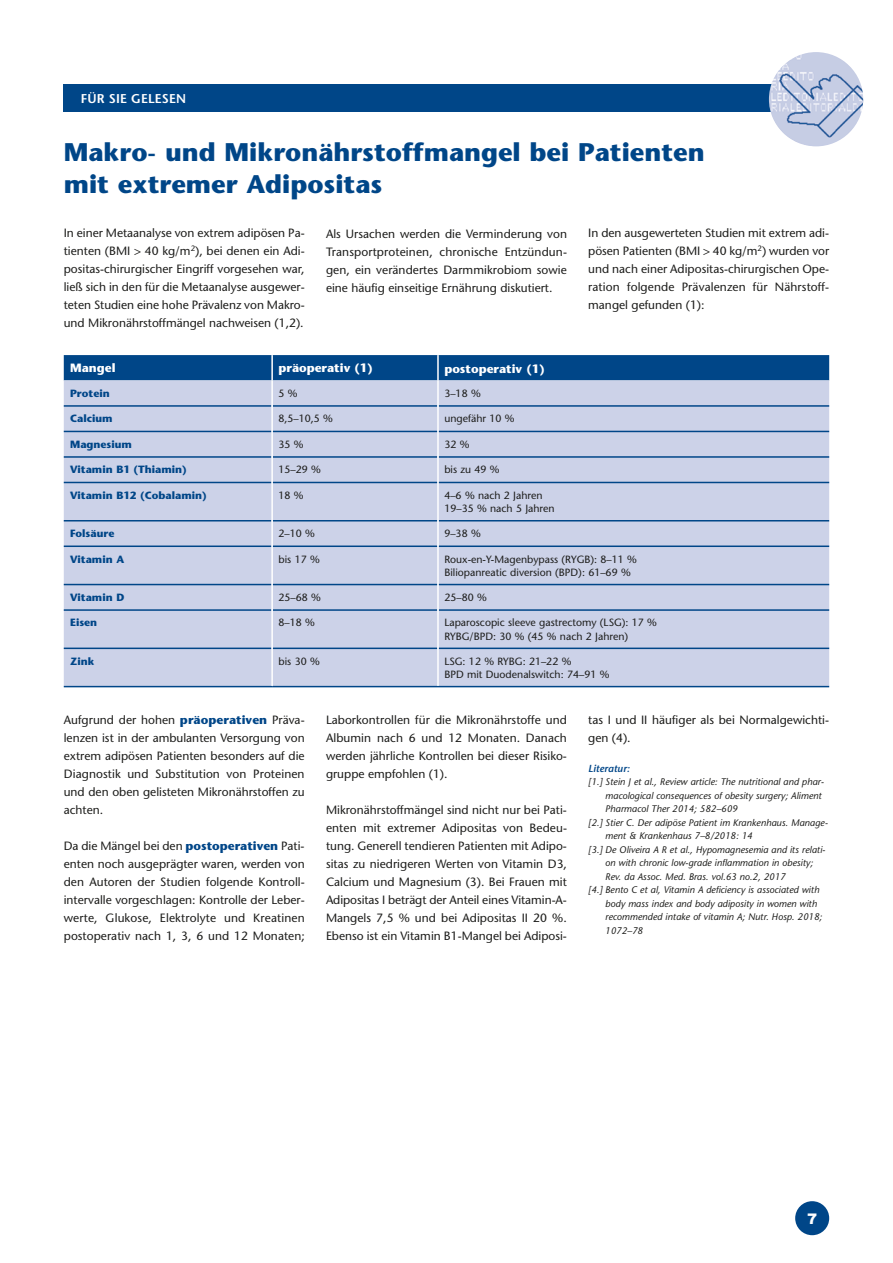
<style>
.page{position:relative;width:893px;height:1263px;background:#fff}
.page>*{position:absolute;margin:0;border:0;box-sizing:border-box;transform-origin:0 0}
.t1{font:700 25.5px/31.5px "Stone Sans";color:#004688}
.t2{font:900 15px "Interstate";color:#fff}
.t3{font:600 12.75px "Stone Sans";letter-spacing:.01em;color:#fff}
.t4{font:12px/18px "Stone Sans";color:#1d1d1b;text-align:justify}
.t5{font:700 12px "Stone Sans";color:#fff}
.t6{font:10.5px/13.5px "Stone Sans";color:#1d1d1b}
.t7{font:700 10.5px "Stone Sans";color:#004688}
.t8{font:italic 600 10.2px "Stone Sans";color:#004688}
.t9{font:italic 9.6px "Stone Sans";color:#1d1d1b}
.s1{font-weight:700;color:#004688}
</style>
<div class="page">
<div style="left:795px;top:1201px;width:34px;height:34px;background:#004688;border-radius:50%"></div>
<div style="left:64px;top:355px;width:765px;height:25px;background:#004688"></div>
<div style="left:64px;top:380px;width:765px;height:306px;background:#ccd2e8"></div>
<hr style="left:64px;top:431px;width:207px;height:1px;background:#004688">
<hr style="left:273px;top:431px;width:164px;height:1px;background:#004688">
<hr style="left:439px;top:431px;width:390px;height:1px;background:#004688">
<hr style="left:64px;top:456px;width:207px;height:2px;background:#004688">
<hr style="left:273px;top:456px;width:164px;height:2px;background:#004688">
<hr style="left:439px;top:456px;width:390px;height:2px;background:#004688">
<hr style="left:64px;top:482px;width:207px;height:1px;background:#004688">
<hr style="left:273px;top:482px;width:164px;height:1px;background:#004688">
<hr style="left:439px;top:482px;width:390px;height:1px;background:#004688">
<hr style="left:64px;top:520px;width:207px;height:1px;background:#004688">
<hr style="left:273px;top:520px;width:164px;height:1px;background:#004688">
<hr style="left:439px;top:520px;width:390px;height:1px;background:#004688">
<hr style="left:64px;top:545px;width:207px;height:2px;background:#004688">
<hr style="left:273px;top:545px;width:164px;height:2px;background:#004688">
<hr style="left:439px;top:545px;width:390px;height:2px;background:#004688">
<hr style="left:64px;top:584px;width:207px;height:1px;background:#004688">
<hr style="left:273px;top:584px;width:164px;height:1px;background:#004688">
<hr style="left:439px;top:584px;width:390px;height:1px;background:#004688">
<hr style="left:64px;top:609px;width:207px;height:2px;background:#004688">
<hr style="left:273px;top:609px;width:164px;height:2px;background:#004688">
<hr style="left:439px;top:609px;width:390px;height:2px;background:#004688">
<hr style="left:64px;top:648px;width:207px;height:1px;background:#004688">
<hr style="left:273px;top:648px;width:164px;height:1px;background:#004688">
<hr style="left:439px;top:648px;width:390px;height:1px;background:#004688">
<hr style="left:64px;top:686px;width:208px;height:1px;background:#004688">
<hr style="left:272px;top:686px;width:166px;height:1px;background:#004688">
<hr style="left:438px;top:686px;width:391px;height:1px;background:#004688">
<hr style="left:64px;top:405px;width:207px;height:2px;background:#004688">
<hr style="left:273px;top:405px;width:164px;height:2px;background:#004688">
<hr style="left:439px;top:405px;width:390px;height:2px;background:#004688">
<hr style="left:437px;top:355px;width:2px;height:25px;background:#fff">
<hr style="left:437px;top:380px;width:2px;height:26px;background:#fff">
<hr style="left:437px;top:406px;width:2px;height:25px;background:#fff">
<hr style="left:437px;top:431px;width:2px;height:26px;background:#fff">
<hr style="left:437px;top:457px;width:2px;height:25px;background:#fff">
<hr style="left:437px;top:482px;width:2px;height:39px;background:#fff">
<hr style="left:437px;top:521px;width:2px;height:25px;background:#fff">
<hr style="left:437px;top:546px;width:2px;height:38px;background:#fff">
<hr style="left:437px;top:584px;width:2px;height:26px;background:#fff">
<hr style="left:437px;top:610px;width:2px;height:38px;background:#fff">
<hr style="left:437px;top:648px;width:2px;height:38px;background:#fff">
<hr style="left:271px;top:355px;width:2px;height:25px;background:#fff">
<hr style="left:271px;top:380px;width:2px;height:26px;background:#fff">
<hr style="left:271px;top:406px;width:2px;height:25px;background:#fff">
<hr style="left:271px;top:431px;width:2px;height:26px;background:#fff">
<hr style="left:271px;top:457px;width:2px;height:25px;background:#fff">
<hr style="left:271px;top:482px;width:2px;height:39px;background:#fff">
<hr style="left:271px;top:521px;width:2px;height:25px;background:#fff">
<hr style="left:271px;top:546px;width:2px;height:38px;background:#fff">
<hr style="left:271px;top:584px;width:2px;height:26px;background:#fff">
<hr style="left:271px;top:610px;width:2px;height:38px;background:#fff">
<hr style="left:271px;top:648px;width:2px;height:38px;background:#fff">
<div style="left:64px;top:85px;width:765px;height:27px;background:#004688"></div>
<img style="left:769px;top:52px;width:94px;height:94px;border-radius:47px">
<p class="t3" style="left:81px;top:91px;width:107px">FÜR SIE GELESEN</p>
<h1 class="t1" style="left:64px;top:137px;width:642px">Makro- und Mikronährstoffmangel bei Patienten mit extremer Adipositas</h1>
<p class="t4" style="left:326px;top:224px;width:243px">Als Ursachen werden die Verminderung von Transportproteinen, chronische Entzündun&shy;gen, ein verändertes Darmmikrobiom sowie eine häufig einseitige Ernährung diskutiert.</p>
<p class="t4" style="left:588px;top:224px;width:243px">In den ausgewerteten Studien mit extrem adi&shy;pösen Patienten (BMI &gt; 40 kg/m<sup>2</sup>) wurden vor und nach einer Adipositas-chirurgischen Ope&shy;ration folgende Prävalenzen für Nährstoff&shy;mangel gefunden (1):</p>
<p class="t4" style="left:64px;top:224px;width:242px">In einer Metaanalyse von extrem adipösen Pa&shy;tienten (BMI &gt; 40 kg/m<sup>2</sup>), bei denen ein Adi&shy;positas-chirurgischer Eingriff vorgesehen war, ließ sich in den für die Metaanalyse ausgewer&shy;teten Studien eine hohe Prävalenz von Makro&shy;und Mikronährstoffmängel nachweisen (1,2).</p>
<p class="t5" style="left:70px;top:361px;width:47px">Mangel</p>
<p class="t5" style="left:279px;top:361px;width:96px">präoperativ (1)</p>
<p class="t5" style="left:444px;top:362px;width:102px">postoperativ (1)</p>
<p class="t7" style="left:70px;top:387px;width:41px">Protein</p>
<p class="t6" style="left:279px;top:386px;width:21px">5 %</p>
<p class="t6" style="left:444px;top:386px;width:38px">3–18 %</p>
<p class="t7" style="left:70px;top:412px;width:44px">Calcium</p>
<p class="t6" style="left:279px;top:412px;width:56px">8,5–10,5 %</p>
<p class="t6" style="left:444px;top:412px;width:72px">ungefähr 10 %</p>
<p class="t7" style="left:70px;top:438px;width:63px">Magnesium</p>
<p class="t6" style="left:279px;top:437px;width:27px">35 %</p>
<p class="t6" style="left:444px;top:437px;width:27px">32 %</p>
<p class="t7" style="left:70px;top:463px;width:118px">Vitamin B1 (Thiamin)</p>
<p class="t6" style="left:279px;top:463px;width:44px">15–29 %</p>
<p class="t6" style="left:444px;top:463px;width:57px">bis zu 49 %</p>
<p class="t7" style="left:70px;top:489px;width:138px">Vitamin B12 (Cobalamin)</p>
<p class="t6" style="left:279px;top:488px;width:27px">18 %</p>
<p class="t6" style="left:444px;top:488px;width:112px">4–6 % nach 2 Jahren<br>19–35 % nach 5 Jahren</p>
<p class="t7" style="left:70px;top:527px;width:46px">Folsäure</p>
<p class="t6" style="left:279px;top:527px;width:38px">2–10 %</p>
<p class="t6" style="left:444px;top:527px;width:38px">9–38 %</p>
<p class="t7" style="left:70px;top:553px;width:55px">Vitamin A</p>
<p class="t6" style="left:279px;top:552px;width:43px">bis 17 %</p>
<p class="t6" style="left:444px;top:552px;width:194px">Roux-en-Y-Magenbypass (RYGB): 8–11 %<br>Biliopanreatic diversion (BPD): 61–69 %</p>
<p class="t7" style="left:70px;top:591px;width:56px">Vitamin D</p>
<p class="t6" style="left:279px;top:590px;width:44px">25–68 %</p>
<p class="t6" style="left:444px;top:590px;width:44px">25–80 %</p>
<p class="t7" style="left:70px;top:616px;width:29px">Eisen</p>
<p class="t6" style="left:279px;top:616px;width:38px">8–18 %</p>
<p class="t6" style="left:444px;top:616px;width:214px">Laparoscopic sleeve gastrectomy (LSG): 17 %<br>RYBG/BPD: 30 % (45 % nach 2 Jahren)</p>
<p class="t7" style="left:70px;top:655px;width:26px">Zink</p>
<p class="t6" style="left:279px;top:654px;width:43px">bis 30 %</p>
<p class="t6" style="left:444px;top:654px;width:167px">LSG: 12 % RYBG: 21–22 %<br>BPD mit Duodenalswitch: 74–91 %</p>
<p class="t4" style="left:64px;top:710px;width:242px">Aufgrund der hohen <span class="s1">präoperativen</span> Präva&shy;lenzen ist in der ambulanten Versorgung von extrem adipösen Patienten besonders auf die Diagnostik und Substitution von Proteinen und den oben gelisteten Mikronährstoffen zu achten.</p>
<p class="t4" style="left:64px;top:836px;width:243px">Da die Mängel bei den <span class="s1">postoperativen</span> Pati&shy;enten noch ausgeprägter waren, werden von den Autoren der Studien folgende Kontroll&shy;intervalle vorgeschlagen: Kontrolle der Leber&shy;werte, Glukose, Elektrolyte und Kreatinen postoperativ nach 1, 3, 6 und 12 Monaten;</p>
<p class="t4" style="left:326px;top:710px;width:242px">Laborkontrollen für die Mikronährstoffe und Albumin nach 6 und 12 Monaten. Danach werden jährliche Kontrollen bei dieser Risiko&shy;gruppe empfohlen (1).</p>
<p class="t4" style="left:326px;top:800px;width:243px;text-align:left">Mikronährstoffmängel sind nicht nur bei Pati&shy;enten mit extremer Adipositas von Bedeu&shy;tung. Generell tendieren Patienten mit Adipo&shy;sitas zu niedrigeren Werten von Vitamin D3, Calcium und Magnesium (3). Bei Frauen mit Adipositas I beträgt der Anteil eines Vitamin-A-Mangels 7,5 % und bei Adipositas II 20 %.<br>Ebenso ist ein Vitamin B1-Mangel bei Adiposi-</p>
<p class="t4" style="left:588px;top:710px;width:242px">tas I und II häufiger als bei Normalgewichti&shy;gen (4).</p>
<p class="t8" style="left:588px;top:762px;width:43px">Literatur:</p>
<p class="t9" style="left:588px;top:776px;width:237px">[1.] Stein J et al., Review article: The nutritional and phar-</p>
<p class="t9" style="left:605px;top:790px;width:218px">macological consequences of obesity surgery; Aliment</p>
<p class="t9" style="left:605px;top:803px;width:134px">Pharmacol Ther 2014; 582–609</p>
<p class="t9" style="left:588px;top:817px;width:241px">[2.] Stier C. Der adipöse Patient im Krankenhaus. Manage-</p>
<p class="t9" style="left:605px;top:830px;width:149px">ment &amp; Krankenhaus 7–8/2018: 14</p>
<p class="t9" style="left:588px;top:844px;width:239px">[3.] De Oliveira A R et al., Hypomagnesemia and its relati-</p>
<p class="t9" style="left:605px;top:857px;width:209px">on with chronic low-grade inflammation in obesity;</p>
<p class="t9" style="left:605px;top:871px;width:182px">Rev. da Assoc. Med. Bras. vol.63 no.2, 2017</p>
<p class="t9" style="left:588px;top:884px;width:233px">[4.] Bento C et al, Vitamin A deficiency is associated with</p>
<p class="t9" style="left:605px;top:898px;width:213px">body mass index and body adiposity in women with</p>
<p class="t9" style="left:605px;top:911px;width:218px">recommended intake of vitamin A; Nutr. Hosp. 2018;</p>
<p class="t9" style="left:605px;top:925px;width:39px">1072–78</p>
<p class="t2" style="left:807px;top:1210px;width:12px">7</p>
</div>
